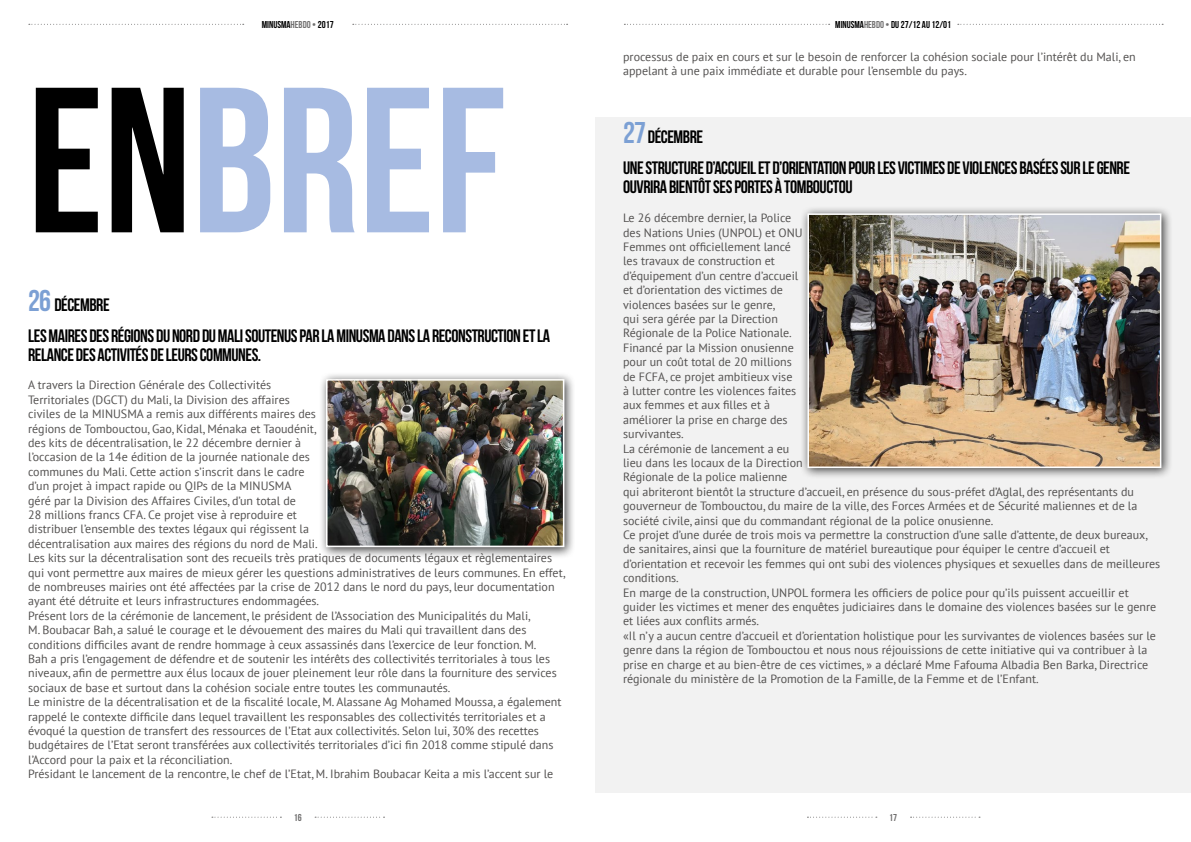
<style>
.page{position:relative;width:1191px;height:842px;background:#fff}
.page>*{position:absolute;margin:0;border:0;box-sizing:border-box;transform-origin:0 0}
.t1{font:206.5px "Bebas Neue";color:#a7bbe2}
.t2{font:18px/31px "Bebas Neue";letter-spacing:-.025em;color:#000}
.t3{font:12px/14.4px "PT Sans";color:#535150}
.t4{font:10px "Bebas Neue";color:#000}
.t5{font:10px "Bebas Neue";color:#706f6f}
.s1{color:#706f6f}
.s2{color:#000}
.s3{font-size:30px;color:#7ca0d4}
</style>
<div class="page">
<svg style="left:29px;top:24px;width:215px;height:1px"></svg>
<svg style="left:353px;top:24px;width:214px;height:1px"></svg>
<div style="left:595px;top:117px;width:596px;height:675px;background:#f2f2f2"></div>
<div style="left:318px;top:371px;width:258px;height:188px;background:#000;opacity:.75"></div>
<img style="left:329px;top:382px;width:232px;height:162px">
<div style="left:326px;top:379px;width:238px;height:168px;border:2px solid #fff"></div>
<div style="left:800px;top:206px;width:372px;height:273px;background:#000;opacity:.75"></div>
<img style="left:810px;top:216px;width:348px;height:249px">
<div style="left:807px;top:213px;width:354px;height:255px;border:2px solid #fff"></div>
<svg style="left:624px;top:24px;width:205px;height:1px"></svg>
<svg style="left:957px;top:24px;width:206px;height:1px"></svg>
<svg style="left:315px;top:817px;width:69px;height:1px"></svg>
<svg style="left:212px;top:817px;width:69px;height:1px"></svg>
<svg style="left:910px;top:817px;width:70px;height:1px"></svg>
<svg style="left:807px;top:817px;width:70px;height:1px"></svg>
<p class="t4" style="left:262px;top:19px;width:73px">MINUSMA<span class="s1">HEBDO •</span> 2017</p>
<h1 class="t1" style="left:28px;top:48px;width:480px"><span class="s2">EN</span>BREF</h1>
<h2 class="t2" style="left:28px;top:289px;width:523px"><span class="s3">26</span> DÉCEMBRE<br>LES MAIRES DES RÉGIONS DU NORD DU MALI SOUTENUS PAR LA MINUSMA DANS LA RECONSTRUCTION ET LA</h2>
<h2 class="t2" style="left:28px;top:339px;width:234px">RELANCE DES ACTIVITÉS DE LEURS COMMUNES.</h2>
<p class="t3" style="left:28px;top:378px;width:538px">A travers la Direction Générale des Collectivités<br>Territoriales (DGCT) du Mali, la Division des affaires<br>civiles de la MINUSMA a remis aux différents maires des<br>régions de Tombouctou, Gao, Kidal, Ménaka et Taoudénit,<br>des kits de décentralisation, le 22 décembre dernier à<br>l’occasion de la 14e édition de la journée nationale des<br>communes du Mali. Cette action s’inscrit dans le cadre<br>d’un projet à impact rapide ou QIPs de la MINUSMA<br>géré par la Division des Affaires Civiles, d’un total de<br>28 millions francs CFA. Ce projet vise à reproduire et<br>distribuer l’ensemble des textes légaux qui régissent la<br>décentralisation aux maires des régions du nord de Mali.<br>Les kits sur la décentralisation sont des recueils très pratiques de documents légaux et règlementaires qui vont permettre aux maires de mieux gérer les questions administratives de leurs communes. En effet, de nombreuses mairies ont été affectées par la crise de 2012 dans le nord du pays, leur documentation ayant été détruite et leurs infrastructures endommagées.<br>Présent lors de la cérémonie de lancement, le président de l’Association des Municipalités du Mali,<br>M. Boubacar Bah, a salué le courage et le dévouement des maires du Mali qui travaillent dans des conditions difficiles avant de rendre hommage à ceux assassinés dans l’exercice de leur fonction. M.<br>Bah a pris l’engagement de défendre et de soutenir les intérêts des collectivités territoriales à tous les niveaux, afin de permettre aux élus locaux de jouer pleinement leur rôle dans la fourniture des services sociaux de base et surtout dans la cohésion sociale entre toutes les communautés.<br>Le ministre de la décentralisation et de la fiscalité locale, M. Alassane Ag Mohamed Moussa, a également rappelé le contexte difficile dans lequel travaillent les responsables des collectivités territoriales et a évoqué la question de transfert des ressources de l’Etat aux collectivités. Selon lui, 30% des recettes budgétaires de l’Etat seront transférées aux collectivités territoriales d’ici fin 2018 comme stipulé dans l’Accord pour la paix et la réconciliation.<br>Présidant le lancement de la rencontre, le chef de l’Etat, M. Ibrahim Boubacar Keita a mis l’accent sur le</p>
<p class="t4" style="left:835px;top:19px;width:117px">MINUSMA<span class="s1">HEBDO •</span> DU 27/12 AU 12/01</p>
<p class="t3" style="left:623px;top:49px;width:514px">processus de paix en cours et sur le besoin de renforcer la cohésion sociale pour l’intérêt du Mali, en appelant à une paix immédiate et durable pour l’ensemble du pays.</p>
<h2 class="t2" style="left:623px;top:121px;width:508px"><span class="s3">27</span>DÉCEMBRE<br>UNE STRUCTURE D’ACCUEIL ET D’ORIENTATION POUR LES VICTIMES DE VIOLENCES BASÉES SUR LE GENRE</h2>
<h2 class="t2" style="left:623px;top:171px;width:231px">OUVRIRA BIENTÔT SES PORTES À TOMBOUCTOU</h2>
<p class="t3" style="left:623px;top:210px;width:539px">Le 26 décembre dernier, la Police<br>des Nations Unies (UNPOL) et ONU<br>Femmes ont officiellement lancé<br>les travaux de construction et<br>d’équipement d’un centre d’accueil<br>et d’orientation des victimes de<br>violences basées sur le genre,<br>qui sera gérée par la Direction<br>Régionale de la Police Nationale.<br>Financé par la Mission onusienne<br>pour un coût total de 20 millions<br>de FCFA, ce projet ambitieux vise<br>à lutter contre les violences faites<br>aux femmes et aux filles et à<br>améliorer la prise en charge des<br>survivantes.<br>La cérémonie de lancement a eu<br>lieu dans les locaux de la Direction<br>Régionale de la police malienne<br>qui abriteront bientôt la structure d’accueil, en présence du sous-préfet d’Aglal, des représentants du gouverneur de Tombouctou, du maire de la ville, des Forces Armées et de Sécurité maliennes et de la société civile, ainsi que du commandant régional de la police onusienne.<br>Ce projet d’une durée de trois mois va permettre la construction d’une salle d’attente, de deux bureaux, de sanitaires, ainsi que la fourniture de matériel bureautique pour équiper le centre d’accueil et d’orientation et recevoir les femmes qui ont subi des violences physiques et sexuelles dans de meilleures conditions.<br>En marge de la construction, UNPOL formera les officiers de police pour qu’ils puissent accueillir et guider les victimes et mener des enquêtes judiciaires dans le domaine des violences basées sur le genre et liées aux conflits armés.<br>«Il n’y a aucun centre d’accueil et d’orientation holistique pour les survivantes de violences basées sur le genre dans la région de Tombouctou et nous nous réjouissions de cette initiative qui va contribuer à la prise en charge et au bien-être de ces victimes, » a déclaré Mme Fafouma Albadia Ben Barka, Directrice régionale du ministère de la Promotion de la Famille, de la Femme et de l’Enfant.</p>
<p class="t5" style="left:294px;top:812px;width:9px">16</p>
<p class="t5" style="left:889px;top:812px;width:9px">17</p>
</div>
